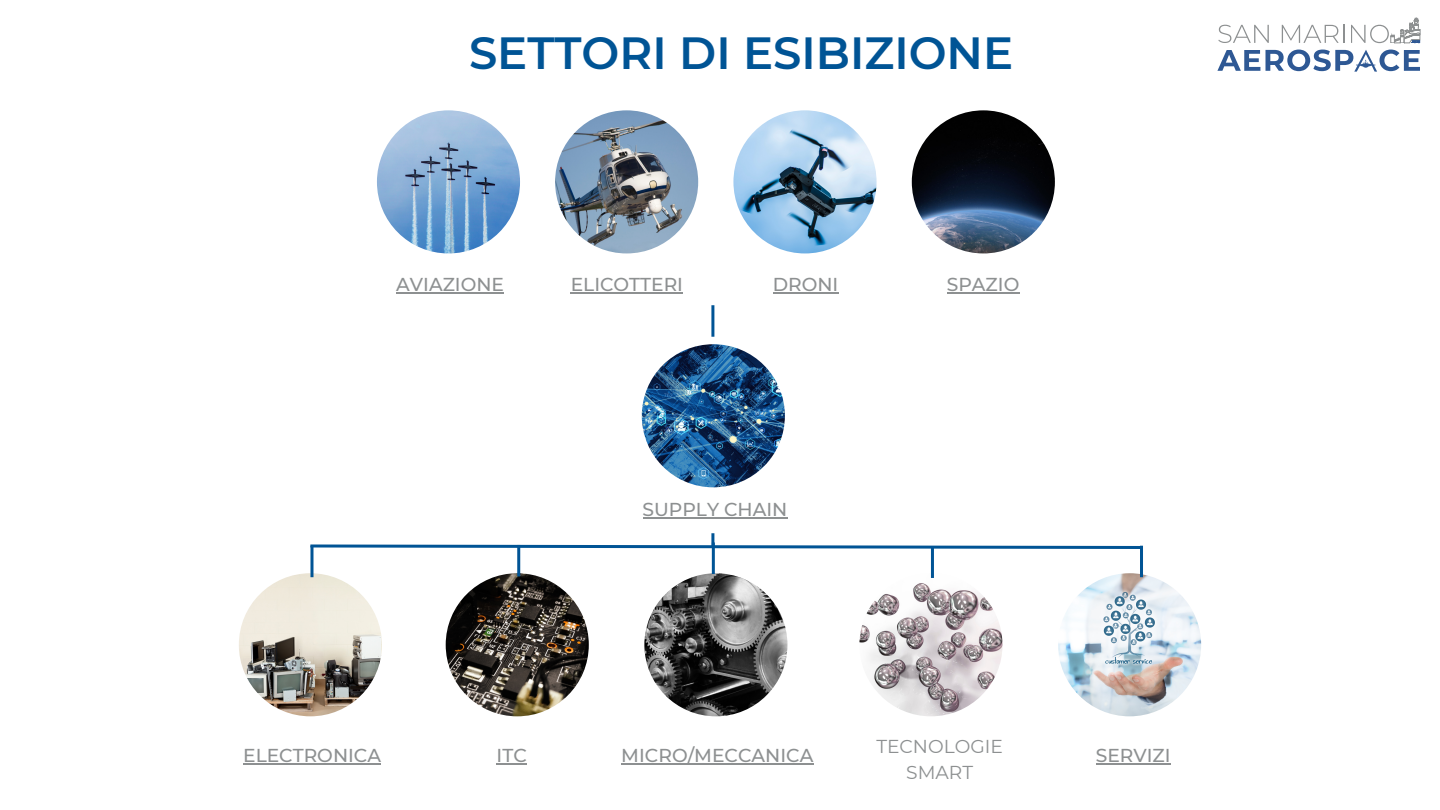
<style>
.page{position:relative;width:1440px;height:810px;background:#fff}
.page>*{position:absolute;margin:0;border:0;box-sizing:border-box;transform-origin:0 0}
.t1{font:600 45px "Montserrat";color:#005495}
.t2{font:500 18.7px "Montserrat";color:#8d9091}
.t3{font:18.7px/25.5px "Montserrat";color:#8d9091;text-align:center}
</style>
<div class="page">
<img style="left:239px;top:573px;width:143px;height:143px;border-radius:50%">
<img style="left:446px;top:573px;width:143px;height:143px;border-radius:50%">
<img style="left:644px;top:573px;width:143px;height:143px;border-radius:50%">
<hr style="left:243px;top:763px;width:138px;height:2px;background:#8d9091">
<hr style="left:497px;top:763px;width:30px;height:2px;background:#8d9091">
<hr style="left:621px;top:763px;width:192px;height:2px;background:#8d9091">
<img style="left:859px;top:573px;width:144px;height:143px;border-radius:50%">
<img style="left:1058px;top:573px;width:143px;height:143px;border-radius:50%">
<hr style="left:1096px;top:763px;width:75px;height:2px;background:#8d9091">
<hr style="left:711px;top:533px;width:3px;height:14px;background:#005495">
<svg style="left:310px;top:543px;width:833px;height:7px"></svg>
<svg style="left:310px;top:546px;width:4px;height:31px"></svg>
<hr style="left:517px;top:545px;width:3px;height:31px;background:#005495">
<hr style="left:712px;top:542px;width:3px;height:32px;background:#005495">
<hr style="left:931px;top:546px;width:3px;height:32px;background:#005495">
<hr style="left:1140px;top:546px;width:3px;height:31px;background:#005495">
<img style="left:377px;top:110px;width:143px;height:143px;border-radius:50%">
<img style="left:733px;top:110px;width:144px;height:143px;border-radius:50%">
<img style="left:912px;top:110px;width:143px;height:143px;border-radius:50%">
<hr style="left:396px;top:292px;width:108px;height:2px;background:#8d9091">
<hr style="left:773px;top:292px;width:65px;height:2px;background:#8d9091">
<hr style="left:947px;top:292px;width:72px;height:2px;background:#8d9091">
<img style="left:642px;top:344px;width:143px;height:143px;border-radius:50%">
<hr style="left:643px;top:517px;width:144px;height:2px;background:#8d9091">
<hr style="left:711px;top:305px;width:3px;height:32px;background:#005495">
<img style="left:555px;top:110px;width:143px;height:143px;border-radius:50%">
<hr style="left:571px;top:292px;width:112px;height:2px;background:#8d9091">
<svg style="left:1217px;top:17px;width:203px;height:55px"></svg>
<p class="t1" style="left:469px;top:26px;width:546px">SETTORI DI ESIBIZIONE</p>
<p class="t2" style="left:396px;top:273px;width:109px">AVIAZIONE</p>
<p class="t2" style="left:773px;top:273px;width:67px">DRONI</p>
<p class="t2" style="left:947px;top:273px;width:74px">SPAZIO</p>
<p class="t2" style="left:571px;top:273px;width:114px">ELICOTTERI</p>
<p class="t2" style="left:643px;top:498px;width:146px">SUPPLY CHAIN</p>
<p class="t2" style="left:243px;top:744px;width:139px">ELECTRONICA</p>
<p class="t2" style="left:497px;top:744px;width:32px">ITC</p>
<p class="t2" style="left:621px;top:744px;width:194px">MICRO/MECCANICA</p>
<p class="t3" style="left:876px;top:734px;width:128px">TECNOLOGIE<br>SMART</p>
<p class="t2" style="left:1096px;top:744px;width:76px">SERVIZI</p>
</div>
